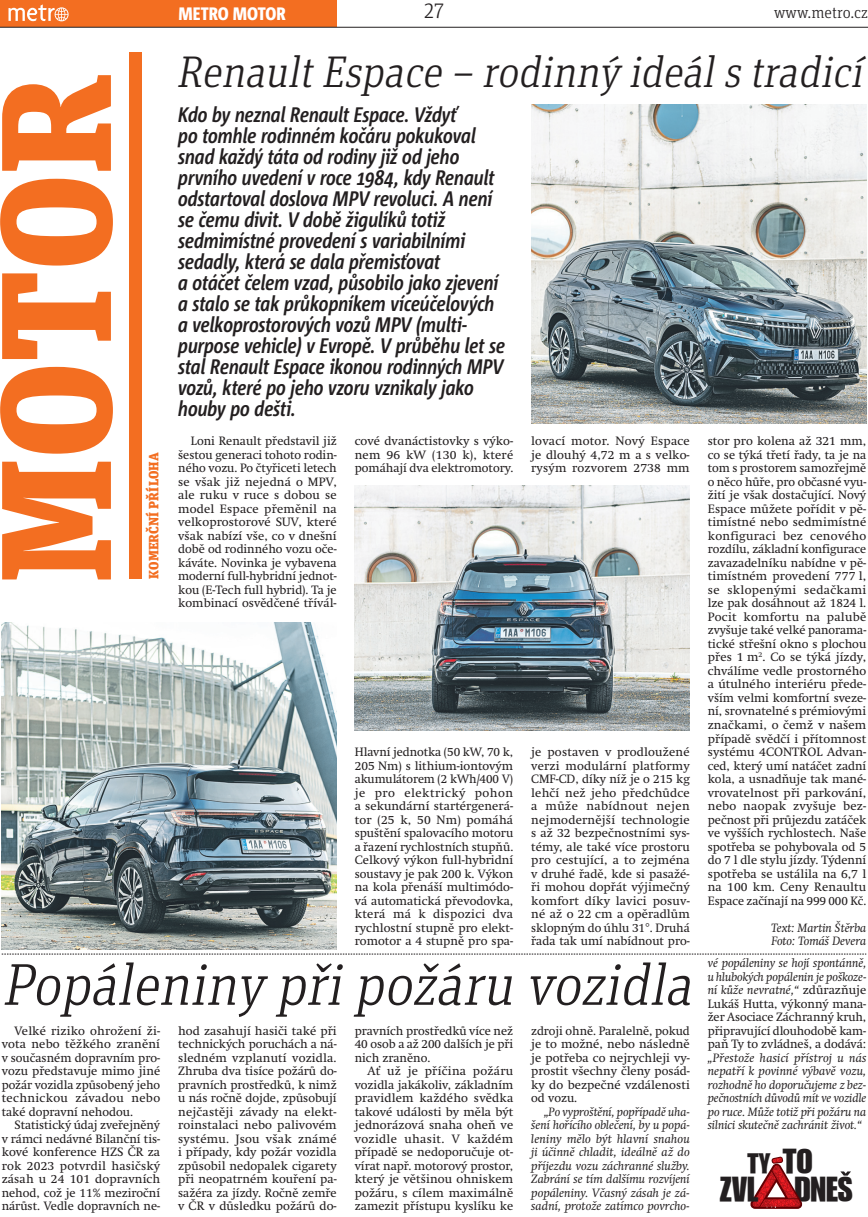
<style>
.page{position:relative;width:868px;height:1217px;background:#fff}
.page>*{position:absolute;margin:0;border:0;box-sizing:border-box;transform-origin:0 0}
.t1{font:900 156px "Unit Slab CE";letter-spacing:-.005em;color:#f36e21}
.t2{font:italic 300 58.95px "Unit Slab Pro";color:#231f20}
.t3{font:italic 300 44.25px "Unit Slab Pro";color:#231f20}
.t4{font:italic 700 21px/21px "Corpid Cd OT";letter-spacing:-.005em;color:#231f20}
.t5{font:300 21px "Unit Slab Pro";color:#231f20}
.t6{font:800 18px "Corpid Cd OT";color:#fff}
.t7{font:300 16.5px "Unit Slab Pro";color:#231f20}
.t8{font:900 13.5px "Unit Slab Pro";letter-spacing:.01em;color:#f36e21}
.t9{font:12px/13.5px "Metro Swift";color:#231f20;text-align:justify}
.t10{font:italic 12px/13.5px "Metro Swift";color:#231f20;text-align:justify}
.s1{font-style:italic}
</style>
<div class="page">
<div style="left:0;top:0;width:337px;height:27px;background:#f36e21"></div>
<svg style="left:9px;top:4px;width:60px;height:17px"></svg>
<div style="left:129px;top:52px;width:12px;height:526px;background:#f36e21"></div>
<hr style="left:0;top:27px;width:867px;height:1px;background:#231f20">
<svg style="left:2px;top:953px;width:864px;height:1px"></svg>
<img style="left:355px;top:485px;width:334px;height:245px">
<img style="left:531px;top:104px;width:335px;height:319px">
<img style="left:2px;top:622px;width:335px;height:327px">
<svg style="left:750px;top:1156px;width:101px;height:52px"></svg>
<h1 class="t1" style="left:-62px;top:583px;width:511px;rotate:-90deg">Motor</h1>
<p class="t8" style="left:143px;top:578px;width:128px;rotate:-90deg">komerční příloha</p>
<h3 class="t6" style="left:178px;top:3px;width:98px">METRO MOTor</h3>
<h3 class="t5" style="left:424px;top:-2px;width:21px">27</h3>
<h3 class="t7" style="left:774px;top:2px;width:95px">www.metro.cz</h3>
<h3 class="t3" style="left:176px;top:43px;width:696px">RenaultEspace – rodinný ideálstradicí</h3>
<p class="t4" style="left:178px;top:104px;width:328px">Kdo by neznal Renault Espace. Vždyť<br>po tomhle rodinném kočáru pokukoval snad každý táta od rodiny již od jeho prvního uvedení v roce 1984, kdy Renault odstartoval doslova MPV revoluci. A není se čemu divit. V době žigulíků totiž sedmimístné provedení s variabilními sedadly, která se dala přemisťovat<br>a otáčet čelem vzad, působilo jako zjevení a stalo se tak průkopníkem víceúčelových a velkoprostorových vozů MPV (multi&shy;purpose vehicle) v Evropě. V průběhu let se stal Renault Espace ikonou rodinných MPV vozů, které po jeho vzoru vznikaly jako houby po dešti.</p>
<p class="t9" style="left:178px;top:434px;width:160px;text-indent:13px">Loni Renault představil již šestou generaci tohoto rodin&shy;ného vozu. Po čtyřiceti letech se však již nejedná o MPV, ale ruku v ruce s dobou se model Espace přeměnil na velkoprostorové SUV, které však nabízí vše, co v dnešní době od rodinného vozu oče&shy;káváte. Novinka je vybavena moderní full-hybridní jednot&shy;kou (E-Tech full hybrid). Ta je kombinací osvědčené třívál-</p>
<p class="t9" style="left:355px;top:434px;width:160px">cové dvanáctistovky s výko&shy;nem 96 kW (130 k), které pomáhají dva elektromotory.</p>
<p class="t9" style="left:531px;top:434px;width:160px">lovací motor. Nový Espace je dlouhý 4,72 m a s velko&shy;rysým rozvorem 2738 mm</p>
<p class="t9" style="left:355px;top:745px;width:160px">Hlavní jednotka (50 kW, 70 k, 205 Nm) s lithium-iontovým akumulátorem (2 kWh/400 V) je pro elektrický pohon a sekundární startérgenerá&shy;tor (25 k, 50 Nm) pomáhá spuštění spalovacího motoru a řazení rychlostních stupňů.<br>Celkový výkon full-hybridní soustavy je pak 200 k. Výkon na kola přenáší multimódo&shy;vá automatická převodovka, která má k dispozici dva rychlostní stupně pro elekt&shy;romotor a 4 stupně pro spa-</p>
<p class="t9" style="left:531px;top:745px;width:160px">je postaven v prodloužené verzi modulární platformy CMF-CD, díky níž je o 215 kg lehčí než jeho předchůdce a může nabídnout nejen nejmodernější technologie s až 32 bezpečnostními sys&shy;témy, ale také více prostoru pro cestující, a to zejména v druhé řadě, kde si pasažé&shy;ři mohou dopřát výjimečný komfort díky lavici posuv&shy;né až o 22 cm a opěradlům sklopným do úhlu 31°. Druhá řada tak umí nabídnout pro-</p>
<p class="t9" style="left:707px;top:434px;width:160px">stor pro kolena až 321 mm, co se týká třetí řady, ta je na tom s prostorem samozřejmě o něco hůře, pro občasné vyu&shy;žití je však dostačující. Nový Espace můžete pořídit v pě&shy;timístné nebo sedmimístné konfiguraci bez cenového rozdílu, základní konfigurace zavazadelníku nabídne v pě&shy;timístném provedení 777 l, se sklopenými sedačkami lze pak dosáhnout až 1824 l.<br>Pocit komfortu na palubě zvyšuje také velké panorama&shy;tické střešní okno s plochou přes 1 m<sup>2</sup>. Co se týká jízdy, chválíme vedle prostorného a útulného interiéru přede&shy;vším velmi komfortní sveze&shy;ní, srovnatelné s prémiovými značkami, o čemž v našem případě svědčí i přítomnost systému 4CONTROL Advan&shy;ced, který umí natáčet zadní kola, a usnadňuje tak mané&shy;vrovatelnost při parkování, nebo naopak zvyšuje bez&shy;pečnost při průjezdu zatáček ve vyšších rychlostech. Naše spotřeba se pohybovala od 5 do 7 l dle stylu jízdy. Týdenní spotřeba se ustálila na 6,7 l na 100 km. Ceny Renaultu Espace začínají na 999 000 Kč.</p>
<p class="t10" style="left:771px;top:920px;width:97px">Text: Martin Štěrba<br>Foto: Tomáš Devera</p>
<h2 class="t2" style="left:2px;top:946px;width:704px">Popáleniny připožáru vozidla</h2>
<p class="t9" style="left:2px;top:1023px;width:160px;text-indent:13px">Velké riziko ohrožení ži&shy;vota nebo těžkého zranění v současném dopravním pro&shy;vozu představuje mimo jiné požár vozidla způsobený jeho technickou závadou nebo také dopravní nehodou.</p>
<p class="t9" style="left:2px;top:1118px;width:160px;text-indent:13px">Statistický údaj zveřejněný v rámci nedávné Bilanční tis&shy;kové konference HZS ČR za rok 2023 potvrdil hasičský zásah u 24 101 dopravních nehod, což je 11% meziroční nárůst. Vedle dopravních ne-</p>
<p class="t9" style="left:178px;top:1023px;width:160px">hod zasahují hasiči také při technických poruchách a ná&shy;sledném vzplanutí vozidla.<br>Zhruba dva tisíce požárů do&shy;pravních prostředků, k nimž u nás ročně dojde, způsobují nejčastěji závady na elekt&shy;roinstalaci nebo palivovém systému. Jsou však známé i případy, kdy požár vozidla způsobil nedopalek cigarety při neopatrném kouření pa&shy;sažéra za jízdy. Ročně zemře v ČR v důsledku požárů do-</p>
<p class="t9" style="left:355px;top:1023px;width:160px">pravních prostředků více než 40 osob a až 200 dalších je při nich zraněno.</p>
<p class="t9" style="left:355px;top:1064px;width:160px;text-indent:13px">Ať už je příčina požáru vozidla jakákoliv, základním pravidlem každého svědka takové události by měla být jednorázová snaha oheň ve vozidle uhasit. V každém případě se nedoporučuje ot&shy;vírat např. motorový prostor, který je většinou ohniskem požáru, s cílem maximálně zamezit přístupu kyslíku ke</p>
<p class="t9" style="left:531px;top:1023px;width:160px">zdroji ohně. Paralelně, pokud je to možné, nebo následně je potřeba co nejrychleji vy&shy;prostit všechny členy posád&shy;ky do bezpečné vzdálenosti od vozu.</p>
<p class="t10" style="left:531px;top:1104px;width:160px;text-indent:13px">„Po vyproštění, popřípadě uha&shy;šení hořícího oblečení, by u popá&shy;leniny mělo být hlavní snahou ji účinně chladit, ideálně až do příjezdu vozu záchranné služby.<br>Zabrání se tím dalšímu rozvíjení popáleniny. Včasný zásah je zá&shy;sadní, protože zatímco povrcho-</p>
<p class="t9" style="left:707px;top:956px;width:160px"><span class="s1">vé popáleniny se hojí spontánně, u hlubokých popálenin je poškoze&shy;ní kůže nevratné,“</span> zdůrazňuje Lukáš Hutta, výkonný mana&shy;žer Asociace Záchranný kruh, připravující dlouhodobě kam&shy;paň Ty to zvládneš, a dodává:</p>
<p class="t10" style="left:707px;top:1050px;width:160px">„Přestože hasicí přístroj u nás nepatří k povinné výbavě vozu, rozhodně ho doporučujeme z bez&shy;pečnostních důvodů mít ve vozidle po ruce. Může totiž při požáru na silnici skutečně zachránit život.“</p>
</div>
